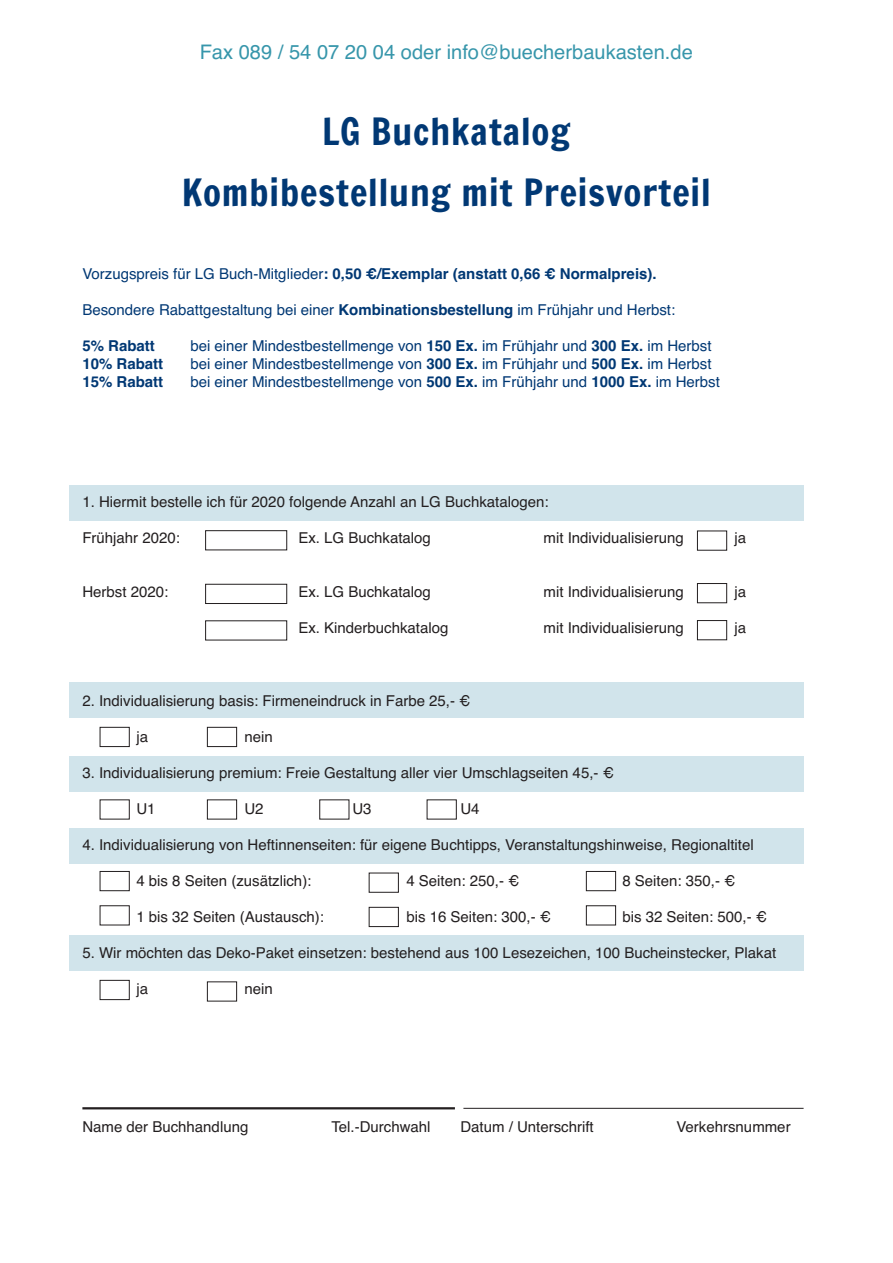
<style>
.page{position:relative;width:893px;height:1263px;background:#fff}
.page>*{position:absolute;margin:0;border:0;box-sizing:border-box;transform-origin:0 0}
.t1{font:36.75px/61.5px "Francois One";letter-spacing:.025em;color:#013874;text-align:center}
.t2{font:20.1px "Helvetica";color:#3796ab}
.t3{font:15px "Helvetica";color:#231f20}
.t4{font:15px "Helvetica";color:#013874}
.t5{font:700 15px "Helvetica";color:#013874}
.s1{font-weight:400}
.s2{font-weight:700}
</style>
<div class="page">
<div style="left:69px;top:485px;width:735px;height:36px;background:#d1e4eb"></div>
<div style="left:69px;top:756px;width:735px;height:36px;background:#d1e4eb"></div>
<div style="left:69px;top:935px;width:735px;height:35px;background:#d1e4eb"></div>
<div style="left:69px;top:682px;width:735px;height:35px;background:#d1e4eb"></div>
<div style="left:69px;top:829px;width:735px;height:35px;background:#d1e4eb"></div>
<hr style="left:82px;top:1107px;width:373px;height:2px;background:#231f20">
<hr style="left:463px;top:1108px;width:341px;height:1px;background:#231f20">
<div style="left:100px;top:727px;width:30px;height:20px;border:1px solid #231f20"></div>
<div style="left:207px;top:727px;width:30px;height:20px;border:1px solid #231f20"></div>
<div style="left:100px;top:980px;width:30px;height:20px;border:1px solid #231f20"></div>
<div style="left:207px;top:981px;width:30px;height:20px;border:1px solid #231f20"></div>
<div style="left:207px;top:799px;width:30px;height:20px;border:1px solid #231f20"></div>
<div style="left:100px;top:871px;width:30px;height:20px;border:1px solid #231f20"></div>
<div style="left:100px;top:905px;width:30px;height:20px;border:1px solid #231f20"></div>
<div style="left:369px;top:873px;width:30px;height:20px;border:1px solid #231f20"></div>
<div style="left:369px;top:907px;width:30px;height:20px;border:1px solid #231f20"></div>
<div style="left:586px;top:871px;width:30px;height:20px;border:1px solid #231f20"></div>
<div style="left:586px;top:905px;width:30px;height:20px;border:1px solid #231f20"></div>
<div style="left:205px;top:530px;width:82px;height:20px;border:1px solid #231f20"></div>
<div style="left:205px;top:584px;width:82px;height:20px;border:1px solid #231f20"></div>
<div style="left:697px;top:531px;width:30px;height:20px;border:1px solid #231f20"></div>
<div style="left:697px;top:583px;width:30px;height:20px;border:1px solid #231f20"></div>
<div style="left:697px;top:620px;width:30px;height:20px;border:1px solid #231f20"></div>
<h2 class="t2" style="left:200px;top:40px;width:495px">Fax 089 / 54 07 20 04 oder info@buecherbaukasten.de</h2>
<h1 class="t1" style="left:182px;top:100px;width:530px">LG Buchkatalog<br>Kombibestellung mit Preisvorteil</h1>
<p class="t5" style="left:82px;top:265px;width:576px"><span class="s1">Vorzugspreis für LG Buch-Mitglieder</span>: 0,50 €/Exemplar (anstatt 0,66 € Normalpreis).</p>
<p class="t4" style="left:82px;top:301px;width:594px">Besondere Rabattgestaltung bei einer <span class="s2">Kombinationsbestellung</span> im Frühjahr und Herbst:</p>
<p class="t5" style="left:82px;top:337px;width:74px">5% Rabatt</p>
<p class="t4" style="left:190px;top:337px;width:523px">bei einer Mindestbestellmenge von <span class="s2">150 Ex.</span> im Frühjahr und <span class="s2">300 Ex.</span> im Herbst</p>
<p class="t5" style="left:82px;top:355px;width:82px">10% Rabatt</p>
<p class="t4" style="left:190px;top:355px;width:523px">bei einer Mindestbestellmenge von <span class="s2">300 Ex.</span> im Frühjahr und <span class="s2">500 Ex.</span> im Herbst</p>
<p class="t5" style="left:82px;top:373px;width:82px">15% Rabatt</p>
<p class="t4" style="left:190px;top:373px;width:531px">bei einer Mindestbestellmenge von <span class="s2">500 Ex.</span> im Frühjahr und <span class="s2">1000 Ex.</span> im Herbst</p>
<p class="t3" style="left:82px;top:493px;width:468px">1. Hiermit bestelle ich für 2020 folgende Anzahl an LG Buchkatalogen:</p>
<p class="t3" style="left:82px;top:529px;width:99px">Frühjahr 2020:</p>
<p class="t3" style="left:298px;top:529px;width:134px">Ex. LG Buchkatalog</p>
<p class="t3" style="left:544px;top:529px;width:142px">mit Individualisierung</p>
<p class="t3" style="left:735px;top:529px;width:13px">ja</p>
<p class="t3" style="left:82px;top:583px;width:87px">Herbst 2020:</p>
<p class="t3" style="left:298px;top:583px;width:134px">Ex. LG Buchkatalog</p>
<p class="t3" style="left:544px;top:583px;width:142px">mit Individualisierung</p>
<p class="t3" style="left:735px;top:583px;width:13px">ja</p>
<p class="t3" style="left:298px;top:619px;width:152px">Ex. Kinderbuchkatalog</p>
<p class="t3" style="left:544px;top:619px;width:142px">mit Individualisierung</p>
<p class="t3" style="left:735px;top:619px;width:13px">ja</p>
<p class="t3" style="left:82px;top:691px;width:390px">2. Individualisierung basis: Firmeneindruck in Farbe 25,- €</p>
<p class="t3" style="left:136px;top:727px;width:13px">ja</p>
<p class="t3" style="left:244px;top:727px;width:30px">nein</p>
<p class="t3" style="left:82px;top:763px;width:533px">3. Individualisierung premium: Freie Gestaltung aller vier Umschlagseiten 45,- €</p>
<p class="t3" style="left:136px;top:799px;width:21px">U1</p>
<p class="t3" style="left:244px;top:799px;width:21px">U2</p>
<p class="t3" style="left:352px;top:799px;width:21px">U3</p>
<p class="t3" style="left:460px;top:799px;width:21px">U4</p>
<p class="t3" style="left:82px;top:835px;width:673px">4. Individualisierung von Heftinnenseiten: für eigene Buchtipps, Veranstaltungshinweise, Regionaltitel</p>
<p class="t3" style="left:136px;top:871px;width:177px">4 bis 8 Seiten (zusätzlich):</p>
<p class="t3" style="left:406px;top:871px;width:114px">4 Seiten: 250,- €</p>
<p class="t3" style="left:622px;top:871px;width:114px">8 Seiten: 350,- €</p>
<p class="t3" style="left:136px;top:907px;width:189px">1 bis 32 Seiten (Austausch):</p>
<p class="t3" style="left:406px;top:907px;width:146px">bis 16 Seiten: 300,- €</p>
<p class="t3" style="left:622px;top:907px;width:146px">bis 32 Seiten: 500,- €</p>
<p class="t3" style="left:82px;top:943px;width:695px">5. Wir möchten das Deko-Paket einsetzen: bestehend aus 100 Lesezeichen, 100 Bucheinstecker, Plakat</p>
<p class="t3" style="left:136px;top:979px;width:13px">ja</p>
<p class="t3" style="left:244px;top:979px;width:30px">nein</p>
<p class="t3" style="left:82px;top:1118px;width:167px">Name der Buchhandlung</p>
<p class="t3" style="left:331px;top:1118px;width:101px">Tel.-Durchwahl</p>
<p class="t3" style="left:460px;top:1118px;width:135px">Datum / Unterschrift</p>
<p class="t3" style="left:676px;top:1118px;width:116px">Verkehrsnummer</p>
</div>
